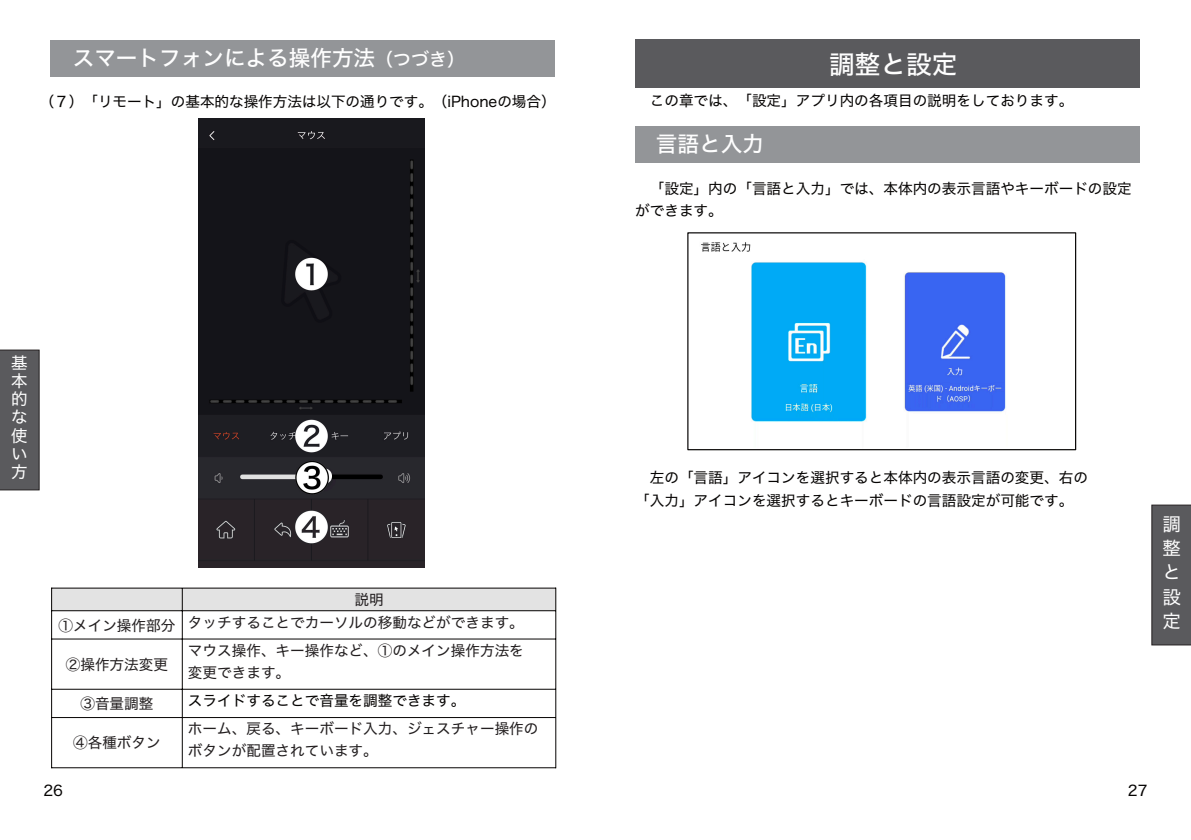
<style>
.page{position:relative;width:1191px;height:840px;background:#fff}
.page>*{position:absolute;margin:0;border:0;box-sizing:border-box;transform-origin:0 0}
.t1{font:25.6px "Hiragino Sans W5";color:#fefefe}
.t2{font:21.6px "Hiragino Sans W5";color:#fefefe}
.t3{font:18.4px/24.2px "Hiragino Sans W4";color:#fefefe;text-align:justify}
.t4{font:16.4px/18px "Hiragino Sans W4";color:#fefefe;text-align:justify}
.t5{font:14.6px/22.2px "Hiragino Sans W4";color:#060403}
.t6{font:14.6px/22.6px "Hiragino Sans W4";color:#231f20}
.s1{font-size:18px}
</style>
<div class="page">
<div style="left:635px;top:125px;width:504px;height:37px;background:#939598"></div>
<img style="left:701px;top:242px;width:305px;height:180px">
<div style="left:687px;top:232px;width:389px;height:218px;border:1px solid #060403"></div>
<div style="left:635px;top:40px;width:504px;height:48px;background:#5a5a5d"></div>
<div style="left:50px;top:40px;width:504px;height:37px;background:#939598"></div>
<svg style="left:1151px;top:504px;width:40px;height:141px;background:#5a595c"></svg>
<div style="left:0;top:349px;width:39px;height:141px;background:#5a5a5d"></div>
<img style="left:198px;top:119px;width:226px;height:448px">
<div style="left:52px;top:587px;width:504px;height:23px;background:#e3e3e3"></div>
<hr style="left:51px;top:587px;width:1px;height:180px;background:#060403">
<hr style="left:555px;top:587px;width:1px;height:180px;background:#060403">
<hr style="left:182px;top:587px;width:1px;height:180px;background:#060403">
<hr style="left:52px;top:587px;width:504px;height:1px;background:#060403">
<hr style="left:52px;top:610px;width:504px;height:1px;background:#060403">
<hr style="left:52px;top:638px;width:504px;height:1px;background:#060403">
<hr style="left:52px;top:688px;width:504px;height:1px;background:#060403">
<hr style="left:52px;top:716px;width:504px;height:1px;background:#060403">
<hr style="left:52px;top:766px;width:504px;height:1px;background:#060403">
<h2 class="t2" style="left:73px;top:47px;width:394px">スマートフォンによる操作方法<span class="s1">（つづき）</span></h2>
<p class="t5" style="left:40px;top:91px;width:517px">（７）「リモート」の基本的な操作方法は以下の通りです。（iPhoneの場合）</p>
<p class="t4" style="left:11px;top:353px;width:18px">基本的な使い方</p>
<p class="t6" style="left:59px;top:588px;width:467px;text-indent:296px">説明<br>①メイン操作部分 タッチすることでカーソルの移動などができます。</p>
<p class="t6" style="left:66px;top:652px;width:104px">②操作方法変更</p>
<p class="t6" style="left:188px;top:639px;width:337px;line-height:21.8px">マウス操作、キー操作など、①のメイン操作方法を変更できます。</p>
<p class="t5" style="left:43px;top:779px;width:21px">26</p>
<p class="t6" style="left:80px;top:691px;width:74px">③音量調整</p>
<p class="t5" style="left:188px;top:689px;width:279px">スライドすることで音量を調整できます。</p>
<p class="t6" style="left:73px;top:731px;width:89px">④各種ボタン</p>
<p class="t6" style="left:188px;top:717px;width:352px;line-height:22px">ホーム、戻る、キーボード入力、ジェスチャー操作のボタンが配置されています。</p>
<h1 class="t1" style="left:829px;top:51px;width:129px">調整と設定</h1>
<p class="t5" style="left:650px;top:89px;width:425px">この章では、「設定」アプリ内の各項目の説明をしております。</p>
<h2 class="t2" style="left:656px;top:133px;width:109px">言語と入力</h2>
<p class="t5" style="left:635px;top:177px;width:498px;text-indent:15px">「設定」内の「言語と入力」では、本体内の表示言語やキーボードの設定ができます。</p>
<p class="t5" style="left:635px;top:466px;width:454px;text-indent:15px">左の「言語」アイコンを選択すると本体内の表示言語の変更、右の「入力」アイコンを選択するとキーボードの言語設定が可能です。</p>
<p class="t3" style="left:1162px;top:511px;width:20px">調整と設定</p>
<p class="t5" style="left:1127px;top:779px;width:21px">27</p>
</div>
